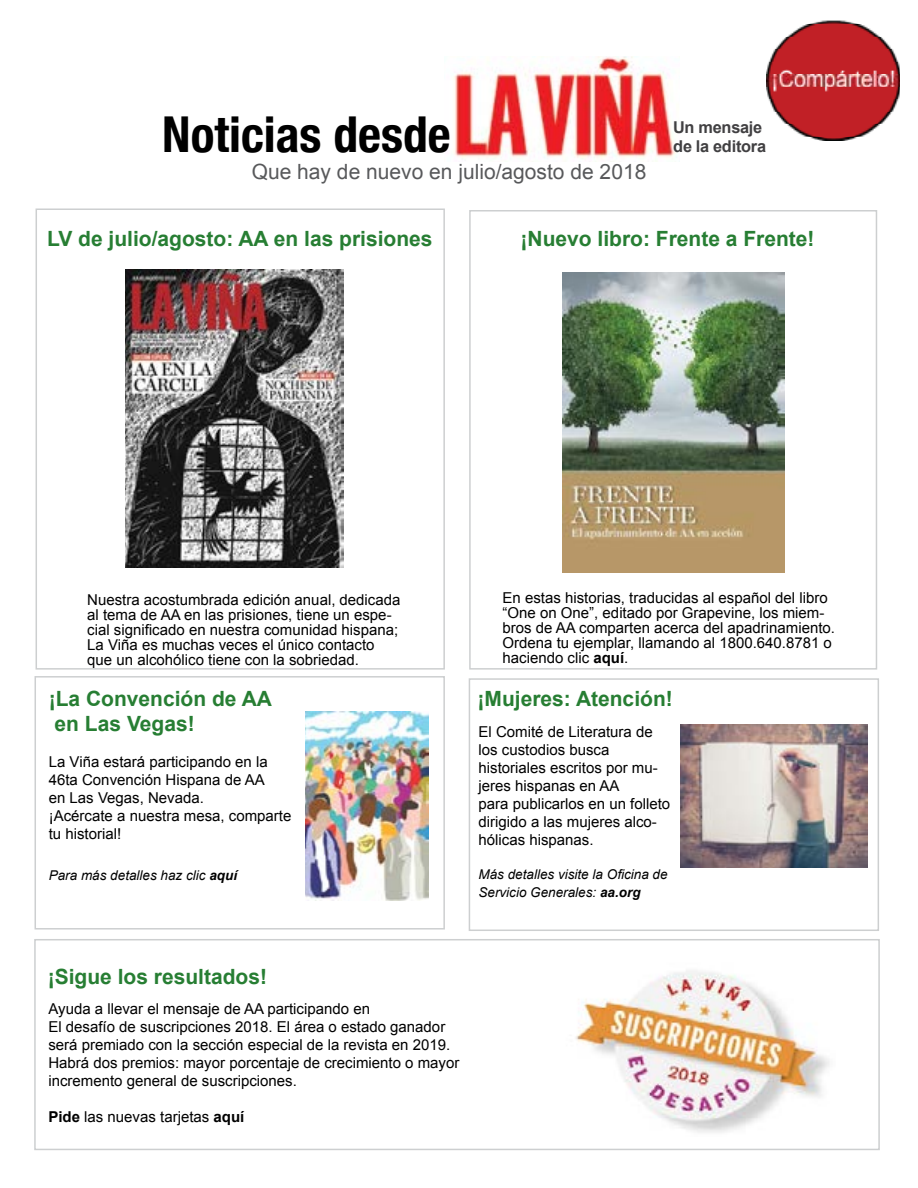
<style>
.page{position:relative;width:918px;height:1188px;background:#fff}
.page>*{position:absolute;margin:0;border:0;box-sizing:border-box;transform-origin:0 0}
.t1{font:700 condensed 49.5px "Helvetica Neue";color:#000}
.t2{font:700 21px/25.2px "Arial";color:#277e33}
.t3{font:21px "Arial";color:#58595b}
.t4{font:700 16.35px/19.5px "Arial";letter-spacing:-.015em;color:#414042}
.t5{font:15px/18px "Arial";color:#000}
.t6{font:italic 13.5px/18px "Arial";color:#000}
.s1{font-weight:700}
</style>
<div class="page">
<img style="left:453px;top:57px;width:223px;height:105px">
<div style="left:35px;top:676px;width:410px;height:254px;border:2px solid #cdcfd0"></div>
<img style="left:125px;top:269px;width:219px;height:298px">
<div style="left:36px;top:208px;width:409px;height:462px;border:2px solid #cdcfd0"></div>
<div style="left:469px;top:210px;width:408px;height:460px;border:2px solid #cdcfd0"></div>
<img style="left:767px;top:20px;width:133px;height:120px">
<img style="left:562px;top:273px;width:223px;height:299px">
<div style="left:469px;top:678px;width:410px;height:253px;border:2px solid #cdcfd0"></div>
<img style="left:305px;top:711px;width:124px;height:190px">
<div style="left:34px;top:939px;width:846px;height:211px;border:2px solid #cdcfd0"></div>
<img style="left:576px;top:971px;width:254px;height:162px">
<img style="left:680px;top:724px;width:187px;height:144px">
<h1 class="t1" style="left:162px;top:93px;width:290px">Noticias desde</h1>
<h2 class="t3" style="left:252px;top:158px;width:396px">Que hay de nuevo en julio/agosto de 2018</h2>
<p class="t4" style="left:673px;top:118px;width:94px">Un mensaje de la editora</p>
<h2 class="t2" style="left:47px;top:226px;width:387px">LV de julio/agosto: AA en las prisiones</h2>
<h2 class="t2" style="left:521px;top:226px;width:296px">¡Nuevo libro: Frente a Frente!</h2>
<p class="t5" style="left:87px;top:592px;width:315px;line-height:15px">Nuestra acostumbrada edición anual, dedicada al tema de AA en las prisiones, tiene un espe&shy;cial significado en nuestra comunidad hispana; La Viña es muchas veces el único contacto que un alcohólico tiene con la sobriedad.</p>
<h2 class="t2" style="left:49px;top:687px;width:225px">¡La Convención de AA en Las Vegas!</h2>
<p class="t5" style="left:49px;top:753px;width:244px">La Viña estará participando en la<br>46ta Convención Hispana de AA<br>en Las Vegas, Nevada.<br>¡Acércate a nuestra mesa, comparte tu historial!</p>
<p class="t6" style="left:49px;top:866px;width:190px">Para más detalles haz clic <span class="s1">aquí</span></p>
<p class="t5" style="left:503px;top:591px;width:334px;line-height:15px">En estas historias, traducidas al español del libro “One on One”, editado por Grapevine, los miem&shy;bros de AA comparten acerca del apadrinamiento.<br>Ordena tu ejemplar, llamando al 1800.640.8781 o haciendo clic <span class="s1">aquí</span>.</p>
<h2 class="t2" style="left:478px;top:687px;width:197px">¡Mujeres: Atención!</h2>
<p class="t5" style="left:479px;top:723px;width:193px">El Comité de Literatura de los custodios busca historiales escritos por mu&shy;jeres hispanas en AA<br>para publicarlos en un folleto dirigido a las mujeres alco&shy;hólicas hispanas.</p>
<p class="t6" style="left:479px;top:865px;width:191px">Más detalles visite la Oficina de<br>Servicio Generales: <span class="s1">aa.org</span></p>
<h2 class="t2" style="left:48px;top:964px;width:221px">¡Sigue los resultados!</h2>
<p class="t5" style="left:48px;top:999px;width:412px">Ayuda a llevar el mensaje de AA participando en<br>El desafío de suscripciones 2018. El área o estado ganador será premiado con la sección especial de la revista en 2019.<br>Habrá dos premios: mayor porcentaje de crecimiento o mayor incremento general de suscripciones.</p>
<p class="t5" style="left:48px;top:1107px;width:197px"><span class="s1">Pide</span> las nuevas tarjetas <span class="s1">aquí</span></p>
</div>
